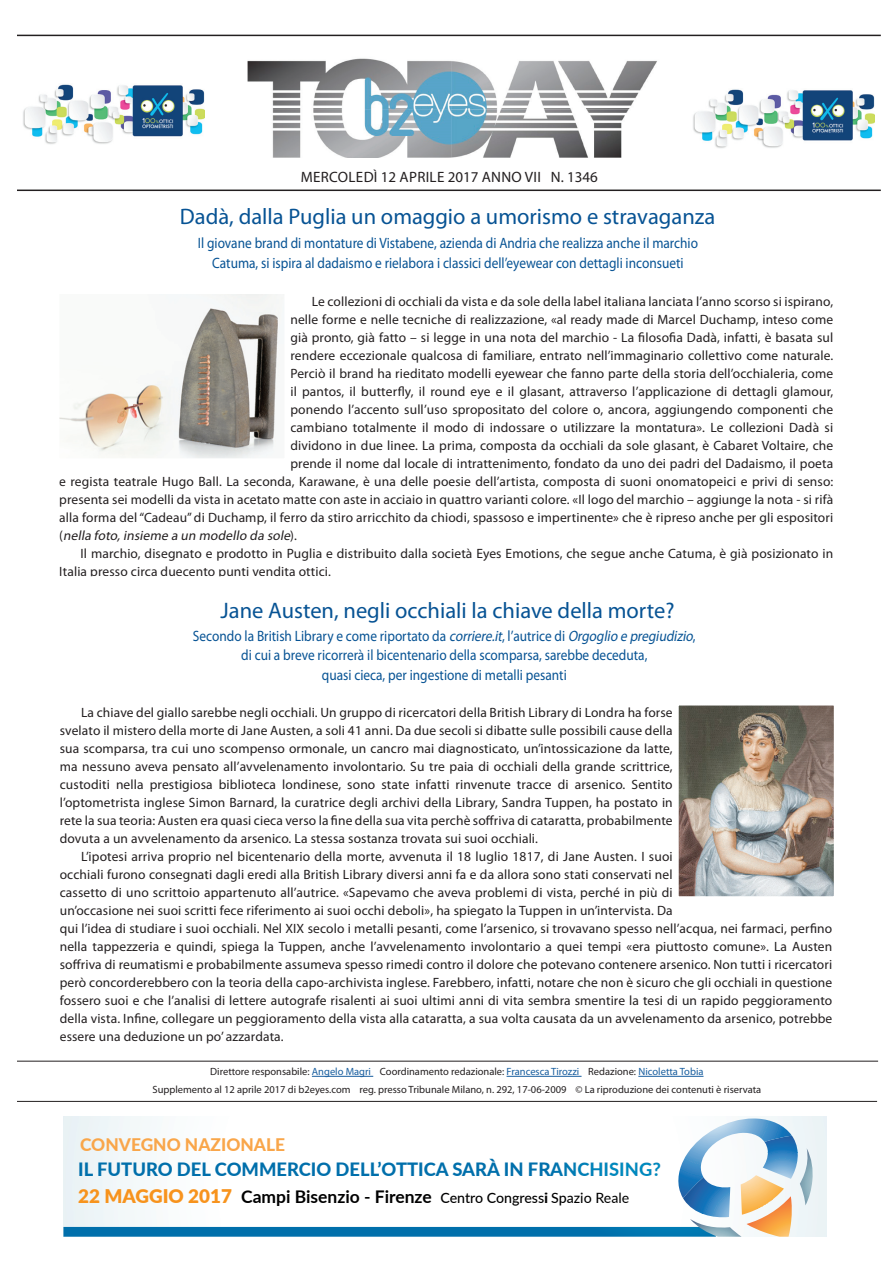
<style>
.page{position:relative;width:893px;height:1263px;background:#fff}
.page>*{position:absolute;margin:0;border:0;box-sizing:border-box;transform-origin:0 0}
.t1{font:22.5px "Myriad Pro";color:#075394}
.t2{font:800 18.3px "Lato";color:#006fab}
.t3{font:800 17.4px "Lato";color:#f9a64a}
.t4{font:15px/19.5px "Myriad Pro";color:#075394;text-align:center;scale:.89 1}
.t5{font:15px "Myriad Pro";letter-spacing:.02em;color:#231f20}
.t6{font:500 14.25px "Lato";color:#000001}
.t7{font:13.5px/18px "Myriad Pro";letter-spacing:.01em;color:#231f20;text-align:justify}
.t8{font:italic 13.5px "Myriad Pro";color:#231f20}
.t9{font:10.5px/18px "Myriad Pro";color:#231f20;text-align:center}
.s1{font-style:normal}
.s2{font-style:italic}
.s3{color:#175d9e}
.s4{font-weight:900;font-size:18.9px;color:#f7931d}
.s5{font-weight:700;font-size:17.4px}
</style>
<div class="page">
<img style="left:247px;top:58px;width:410px;height:99px">
<hr style="left:17px;top:1101px;width:860px;height:1px;background:#231f20">
<hr style="left:312px;top:1076px;width:61px;height:1px;background:#175d9e">
<hr style="left:507px;top:1076px;width:75px;height:1px;background:#175d9e">
<hr style="left:638px;top:1076px;width:65px;height:1px;background:#175d9e">
<img style="left:23px;top:84px;width:182px;height:60px">
<hr style="left:17px;top:190px;width:864px;height:1px;background:#231f20">
<hr style="left:17px;top:35px;width:864px;height:1px;background:#231f20">
<hr style="left:17px;top:1061px;width:861px;height:1px;background:#231f20">
<svg style="left:63px;top:1116px;width:750px;height:121px"></svg>
<img style="left:693px;top:89px;width:182px;height:59px">
<img style="left:60px;top:295px;width:223px;height:162px">
<img style="left:680px;top:706px;width:153px;height:189px">
<div style="left:673px;top:699px;width:167px;height:203px;border:6px solid #fff"></div>
<p class="t5" style="left:301px;top:167px;width:299px">mercoledì 12 aprile 2017 ANNO VII N. 1346</p>
<h1 class="t1" style="left:180px;top:203px;width:537px">Dadà, dalla Puglia un omaggio a umorismo e stravaganza</h1>
<p class="t4" style="left:198px;top:233px;width:563px">I l giovane brand di montature di Vistabene, azienda di Andria che realizza anche il marchio<br>Catuma, si ispira al dadaismo e rielabora i classici dell’eyewear con dettagli inconsueti</p>
<p class="t7" style="left:312px;top:292px;width:523px">Le collezioni di occhiali da vista e da sole della label italiana lanciata l’anno scorso si ispirano,</p>
<p class="t7" style="left:290px;top:310px;width:544px">nelle forme e nelle tecniche di realizzazione, «al ready made di Marcel Duchamp, inteso come</p>
<p class="t7" style="left:290px;top:328px;width:544px">già pronto, già fatto – si legge in una nota del marchio - La filosofia Dadà, infatti, è basata sul</p>
<p class="t7" style="left:290px;top:346px;width:544px">rendere eccezionale qualcosa di familiare, entrato nell’immaginario collettivo come naturale.</p>
<p class="t7" style="left:290px;top:364px;width:544px">Perciò il brand ha rieditato modelli eyewear che fanno parte della storia dell’occhialeria, come</p>
<p class="t7" style="left:290px;top:382px;width:544px">il pantos, il butterfly, il round eye e il glasant, attraverso l’applicazione di dettagli glamour,</p>
<p class="t7" style="left:290px;top:400px;width:544px">ponendo l’accento sull’uso spropositato del colore o, ancora, aggiungendo componenti che</p>
<p class="t7" style="left:290px;top:418px;width:544px">cambiano totalmente il modo di indossare o utilizzare la montatura». Le collezioni Dadà si</p>
<p class="t7" style="left:290px;top:436px;width:544px">dividono in due linee. La prima, composta da occhiali da sole glasant, è Cabaret Voltaire, che</p>
<p class="t7" style="left:290px;top:454px;width:544px">prende il nome dal locale di intrattenimento, fondato da uno dei padri del Dadaismo, il poeta</p>
<p class="t7" style="left:59px;top:472px;width:776px">e regista teatrale Hugo Ball. La seconda, Karawane, è una delle poesie dell’artista, composta di suoni onomatopeici e privi di senso:</p>
<p class="t7" style="left:59px;top:490px;width:776px">presenta sei modelli da vista in acetato matte con aste in acciaio in quattro varianti colore. «I l logo del marchio – aggiunge la nota - si rifà</p>
<p class="t7" style="left:59px;top:508px;width:776px">alla forma del “Cadeau” di Duchamp, il ferro da stiro arricchito da chiodi, spassoso e impertinente» che è ripreso anche per gli espositori</p>
<p class="t8" style="left:59px;top:527px;width:239px"><span class="s1">(</span> nella foto,insieme a un modello da sole<span class="s1">) .</span></p>
<p class="t7" style="left:80px;top:544px;width:754px">I l marchio, disegnato e prodotto in Puglia e distribuito dalla società Eyes Emotions, che segue anche Catuma, è già posizionato in</p>
<p class="t7" style="left:59px;top:562px;width:273px">Italia presso circa duecento punti vendita ottici.</p>
<h1 class="t1" style="left:221px;top:596px;width:456px">Jane Austen, negli occhiali la chiave della morte?</h1>
<p class="t4" style="left:193px;top:626px;width:567px">Secondo la British Library e come riportato da <span class="s2">corriere.it</span>, l’autrice di <span class="s2">Orgoglio e pregiudizio</span>, di cui a breve ricorrerà il bicentenario della scomparsa, sarebbe deceduta,<br>quasi cieca, per ingestione di metalli pesanti</p>
<p class="t7" style="left:60px;top:703px;width:614px;text-indent:21px">La chiave del giallo sarebbe negli occhiali. Un gruppo di ricercatori della British Library di Londra ha forse svelato il mistero della morte di Jane Austen, a soli 41 anni. Da due secoli si dibatte sulle possibili cause della sua scomparsa, tra cui uno scompenso ormonale, un cancro mai diagnosticato, un’intossicazione da latte, ma nessuno aveva pensato all’avvelenamento involontario. Su tre paia di occhiali della grande scrittrice, custoditi nella prestigiosa biblioteca londinese, sono state infatti rinvenute tracce di arsenico. Sentito l’optometrista inglese Simon Barnard, la curatrice degli archivi della Library, Sandra Tuppen, ha postato in rete la sua teoria: Austen era quasi cieca verso la fine della sua vita perchè soffriva di cataratta, probabilmente dovuta a un avvelenamento da arsenico. La stessa sostanza trovata sui suoi occhiali.</p>
<p class="t7" style="left:60px;top:847px;width:774px;text-align:left;text-indent:21px">L’ipotesi arriva proprio nel bicentenario della morte, avvenuta il 18 luglio 1817, di Jane Austen. I suoi<br>occhiali furono consegnati dagli eredi alla British Library diversi anni fa e da allora sono stati conservati nel<br>cassetto di uno scrittoio appartenuto all’autrice. «Sapevamo che aveva problemi di vista, perché in più di<br>un’occasione nei suoi scritti fece riferimento ai suoi occhi deboli», ha spiegato la Tuppen in un’intervista. Da<br>qui l’idea di studiare i suoi occhiali. Nel XIX secolo i metalli pesanti, come l’arsenico, si trovavano spesso nell’acqua, nei farmaci, perfino nella tappezzeria e quindi, spiega la Tuppen, anche l’avvelenamento involontario a quei tempi «era piuttosto comune». La Austen soffriva di reumatismi e probabilmente assumeva spesso rimedi contro il dolore che potevano contenere arsenico. Non tutti i ricercatori però concorderebbero con la teoria della capo-archivista inglese. Farebbero, infatti, notare che non è sicuro che gli occhiali in questione fossero suoi e che l’analisi di lettere autografe risalenti ai suoi ultimi anni di vita sembra smentire la tesi di un rapido peggioramento della vista. I nfine, collegare un peggioramento della vista alla cataratta, a sua volta causata da un avvelenamento da arsenico, potrebbe essere una deduzione un po’ azzardata.</p>
<p class="t9" style="left:152px;top:1062px;width:610px">Direttore responsabile: <span class="s3">Angelo Magri</span> Coordinamento redazionale: <span class="s3">Francesca Tirozzi</span> Redazione: <span class="s3">Nicoletta Tobia<br></span>Supplemento al 12 aprile 2017 di b2eyes.com reg. presso Tribunale Milano, n. 292, 17-06-2009 © La riproduzione dei contenuti è riservata</p>
<p class="t3" style="left:80px;top:1132px;width:206px">CONVEGNO NAZIONALE</p>
<h2 class="t2" style="left:78px;top:1156px;width:584px">IL FUTURO DEL COMMERCIO DELL’OTTICA SARÀ IN FRANCHISING?</h2>
<p class="t6" style="left:78px;top:1188px;width:553px"><span class="s4">22 MAGGIO 2017</span> <span class="s5">Campi Bisenzio - Firenze</span> Centro Congressi Spazio Reale</p>
</div>
